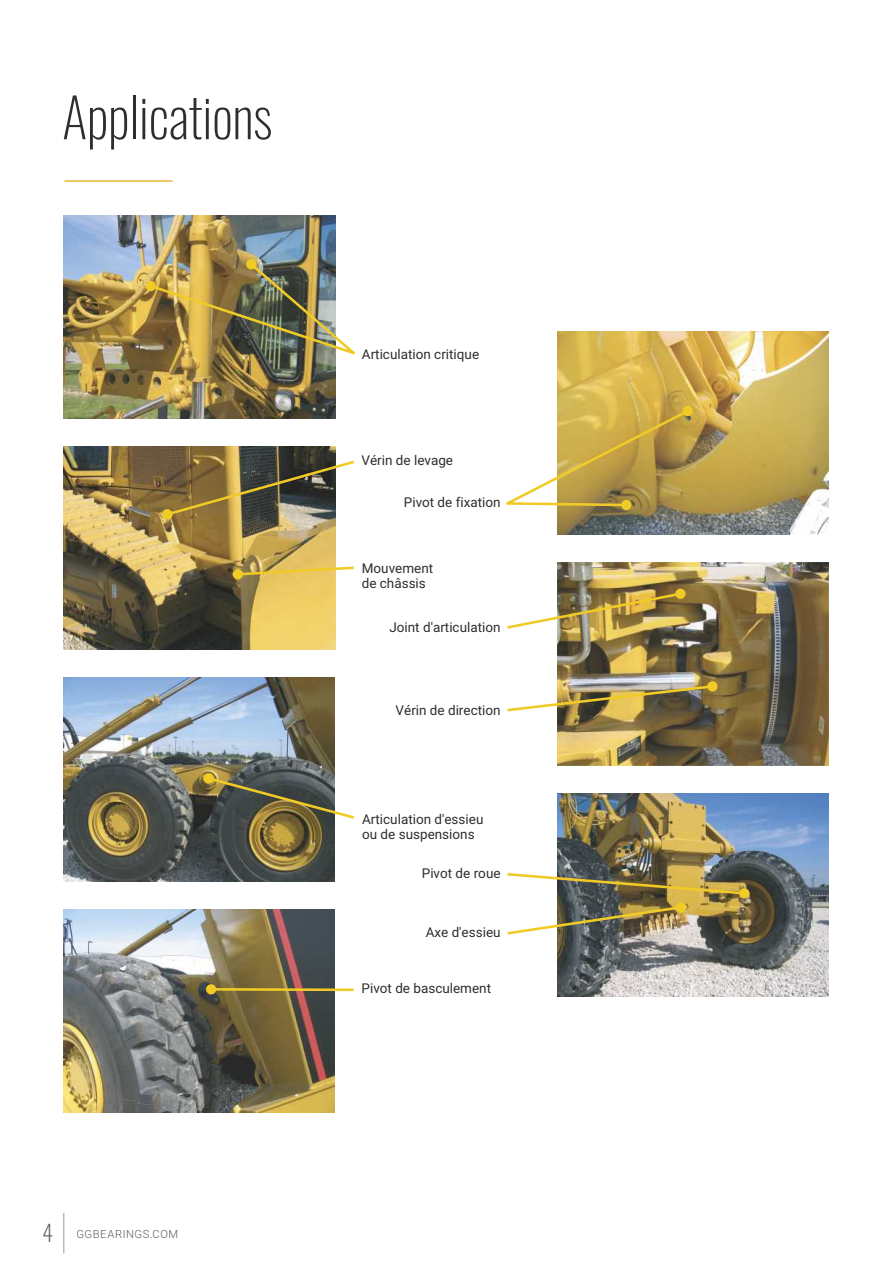
<style>
.page{position:relative;width:893px;height:1263px;background:#fff}
.page>*{position:absolute;margin:0;border:0;box-sizing:border-box;transform-origin:0 0}
.t1{font:200 54px "Oswald";letter-spacing:-.01em;color:#2e2e2d}
.t2{font:13.5px/14.5px "Roboto";color:#2e2e2d}
.t3{font:300 11.25px "Roboto";letter-spacing:.045em;color:#5c5b5b}
.s1{font-family:"Oswald";font-weight:200;font-size:22.5px}
</style>
<div class="page">
<img style="left:557px;top:331px;width:271px;height:203px">
<img style="left:557px;top:794px;width:271px;height:203px">
<img style="left:64px;top:215px;width:271px;height:203px">
<img style="left:64px;top:446px;width:271px;height:204px">
<img style="left:146px;top:259px;width:209px;height:95px">
<img style="left:162px;top:461px;width:192px;height:58px">
<svg style="left:233px;top:566px;width:121px;height:13px;background:#dfc164"></svg>
<img style="left:507px;top:873px;width:242px;height:61px">
<svg style="left:506px;top:406px;width:187px;height:104px"></svg>
<hr style="left:65px;top:180px;width:108px;height:2px;background:#e9b533">
<img style="left:64px;top:678px;width:271px;height:203px">
<img style="left:64px;top:909px;width:271px;height:204px">
<svg style="left:206px;top:984px;width:148px;height:10px"></svg>
<img style="left:557px;top:562px;width:271px;height:204px">
<img style="left:507px;top:589px;width:179px;height:40px">
<img style="left:507px;top:681px;width:210px;height:30px">
<img style="left:203px;top:773px;width:151px;height:46px">
<hr style="left:63px;top:1213px;width:1px;height:40px;background:#9c9c9c">
<h1 class="t1" style="left:62px;top:80px;width:212px">Applications</h1>
<p class="t2" style="left:362px;top:348px;width:119px">Articulation critique</p>
<p class="t2" style="left:362px;top:455px;width:93px">Vérin de levage</p>
<p class="t2" style="left:404px;top:497px;width:98px">Pivot de fixation</p>
<p class="t2" style="left:362px;top:563px;width:73px">Mouvement de châssis</p>
<p class="t2" style="left:389px;top:621px;width:113px">Joint d'articulation</p>
<p class="t2" style="left:396px;top:704px;width:107px">Vérin de direction</p>
<p class="t2" style="left:362px;top:814px;width:123px">Articulation d'essieu ou de suspensions</p>
<p class="t2" style="left:422px;top:868px;width:80px">Pivot de roue</p>
<p class="t2" style="left:426px;top:927px;width:76px">Axe d'essieu</p>
<p class="t2" style="left:362px;top:982px;width:131px">Pivot de basculement</p>
<p class="t3" style="left:42px;top:1230px;width:138px"><span class="s1">4</span> GGBEARINGS.COM</p>
</div>
